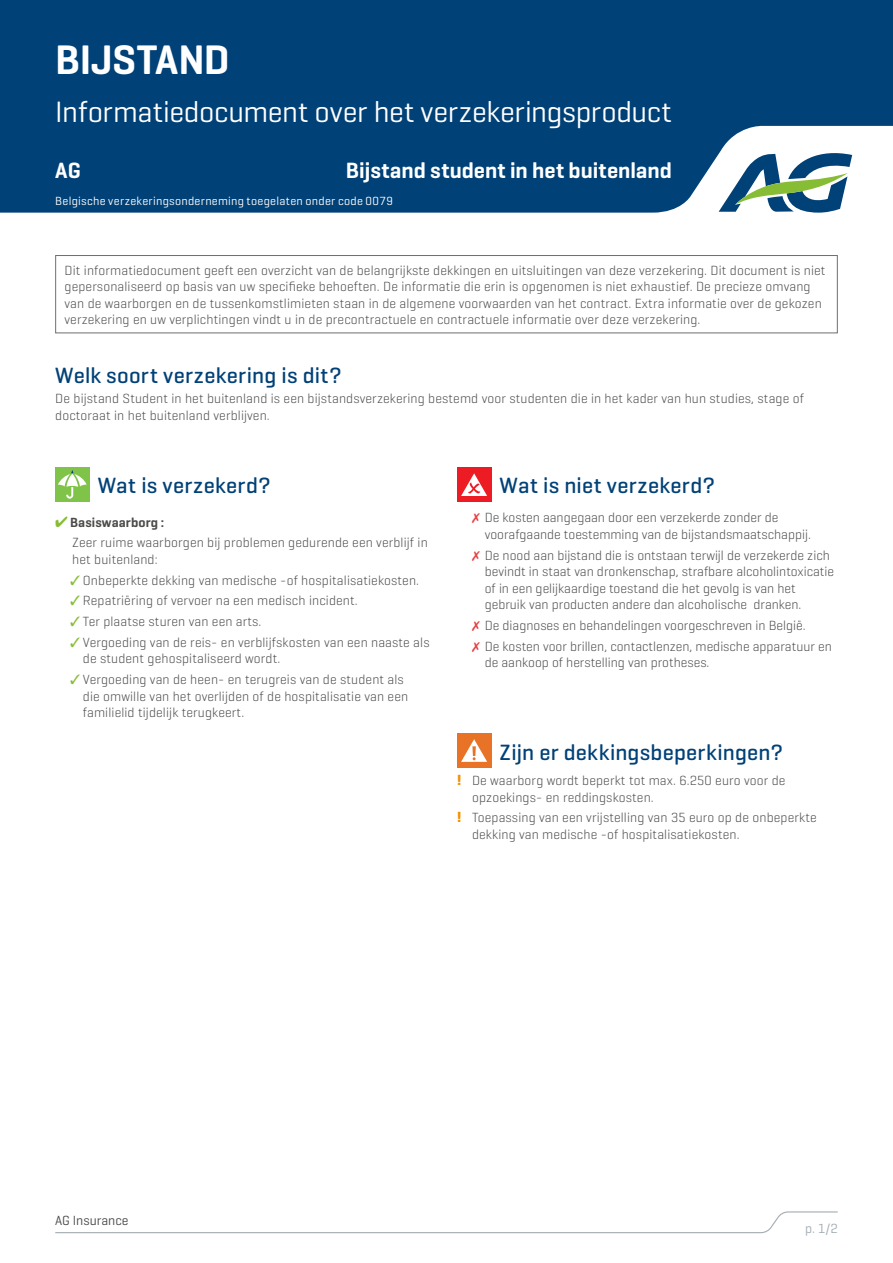
<style>
.page{position:relative;width:893px;height:1263px;background:#fff}
.page>*{position:absolute;margin:0;border:0;box-sizing:border-box;transform-origin:0 0}
.t1{font:600 42px "Geogrotesque";letter-spacing:-.015em;color:#fff}
.t2{font:30px "Geogrotesque";letter-spacing:-.01em;color:#fff}
.t3{font:500 22.5px "Geogrotesque";letter-spacing:.01em;color:#004177}
.t4{font:600 22.5px "Geogrotesque";color:#fff}
.t5{font:300 13.5px/16.5px "Geogrotesque";letter-spacing:.01em;color:#4a4a49}
.t6{font:13.5px "Geogrotesque";color:#4a4a49}
.t7{font:13.5px "Geogrotesque";color:#a4acb1}
.t8{font:12px "Geogrotesque";letter-spacing:.02em;color:#fff}
.s1{color:#86bd34}
.s2{font-weight:600}
.s3{color:#e74144}
.s4{font-weight:700;font-size:15px;color:#f39200}
</style>
<div class="page">
<svg style="left:55px;top:1211px;width:783px;height:23px"></svg>
<div style="left:0;top:0;width:893px;height:213px;background:#004177"></div>
<svg style="left:719px;top:148px;width:133px;height:65px"></svg>
<div style="left:55px;top:255px;width:783px;height:78px;border:1px solid #706f6f"></div>
<div style="left:55px;top:468px;width:34px;height:34px;background:#7fc349"></div>
<svg style="left:58px;top:470px;width:29px;height:29px"></svg>
<div style="left:457px;top:468px;width:34px;height:34px;background:#ed1c24"></div>
<svg style="left:461px;top:473px;width:26px;height:23px"></svg>
<div style="left:457px;top:733px;width:34px;height:34px;background:#e87225"></div>
<svg style="left:461px;top:739px;width:26px;height:23px"></svg>
<h1 class="t1" style="left:55px;top:34px;width:176px">BIJSTAND</h1>
<h2 class="t2" style="left:55px;top:93px;width:618px">Informatiedocument over het verzekeringsproduct</h2>
<h3 class="t4" style="left:55px;top:157px;width:27px">AG</h3>
<h3 class="t4" style="left:346px;top:157px;width:327px">Bijstand student in het buitenland</h3>
<p class="t8" style="left:55px;top:194px;width:339px">Belgische verzekeringsonderneming toegelaten onder code 0079</p>
<p class="t5" style="left:65px;top:261px;width:762px">Dit informatiedocument geeft een overzicht van de belangrijkste dekkingen en uitsluitingen van deze verzekering. Dit document is niet gepersonaliseerd op basis van uw specifieke behoeften. De informatie die erin is opgenomen is niet exhaustief. De precieze omvang van de waarborgen en de tussenkomstlimieten staan in de algemene voorwaarden van het contract. Extra informatie over de gekozen verzekering en uw verplichtingen vindt u in de precontractuele en contractuele informatie over deze verzekering.</p>
<h3 class="t3" style="left:55px;top:361px;width:288px">Welk soort verzekering is dit?</h3>
<p class="t5" style="left:55px;top:390px;width:750px">De bijstand Student in het buitenland is een bijstandsverzekering bestemd voor studenten die in het kader van hun studies, stage of doctoraat in het buitenland verblijven.</p>
<h3 class="t3" style="left:98px;top:471px;width:175px">Wat is verzekerd?</h3>
<p class="t5" style="left:72px;top:511px;width:357px;line-height:20.7px;text-indent:-17px"><span class="s1">✔</span> <span class="s2">Basiswaarborg :<br></span>Zeer ruime waarborgen bij problemen gedurende een verblijf in</p>
<p class="t5" style="left:72px;top:550px;width:87px">het buitenland:</p>
<p class="t5" style="left:70px;top:571px;width:350px"><span class="s1">✓</span> Onbeperkte dekking van medische -of hospitalisatiekosten.</p>
<p class="t5" style="left:70px;top:592px;width:289px"><span class="s1">✓</span> Repatriëring of vervoer na een medisch incident.</p>
<p class="t5" style="left:70px;top:613px;width:193px"><span class="s1">✓</span> Ter plaatse sturen van een arts.</p>
<p class="t5" style="left:83px;top:633px;width:348px;text-indent:-13px"><span class="s1">✓</span> Vergoeding van de reis- en verblijfskosten van een naaste als de student gehospitaliseerd wordt.</p>
<p class="t5" style="left:83px;top:671px;width:327px;text-indent:-13px"><span class="s1">✓</span> Vergoeding van de heen- en terugreis van de student als die omwille van het overlijden of de hospitalisatie van een familielid tijdelijk terugkeert.</p>
<h3 class="t3" style="left:500px;top:471px;width:217px">Wat is niet verzekerd?</h3>
<p class="t5" style="left:485px;top:509px;width:328px;text-indent:-13px"><span class="s3">✗</span> De kosten aangegaan door een verzekerde zonder de voorafgaande toestemming van de bijstandsmaatschappij.</p>
<p class="t5" style="left:485px;top:546px;width:351px;text-indent:-13px"><span class="s3">✗</span> De nood aan bijstand die is ontstaan terwijl de verzekerde zich bevindt in staat van dronkenschap, strafbare alcoholintoxicatie of in een gelijkaardige toestand die het gevolg is van het gebruik van producten andere dan alcoholische dranken.</p>
<p class="t5" style="left:472px;top:614px;width:361px;line-height:20.7px"><span class="s3">✗</span> De diagnoses en behandelingen voorgeschreven in België.<br><span class="s3">✗</span> De kosten voor brillen, contactlenzen, medische apparatuur en</p>
<p class="t5" style="left:485px;top:654px;width:226px">de aankoop of herstelling van protheses.</p>
<h3 class="t3" style="left:500px;top:738px;width:285px">Zijn er dekkingsbeperkingen?</h3>
<p class="t5" style="left:472px;top:772px;width:315px;text-indent:-15px"><span class="s4">!</span> De waarborg wordt beperkt tot max. 6.250 euro voor de opzoekings- en reddingskosten.</p>
<p class="t5" style="left:472px;top:809px;width:346px;text-indent:-15px"><span class="s4">!</span> Toepassing van een vrijstelling van 35 euro op de onbeperkte dekking van medische -of hospitalisatiekosten.</p>
<p class="t6" style="left:55px;top:1212px;width:75px">AG Insurance</p>
<p class="t7" style="left:805px;top:1220px;width:34px">p. 1/2</p>
</div>
